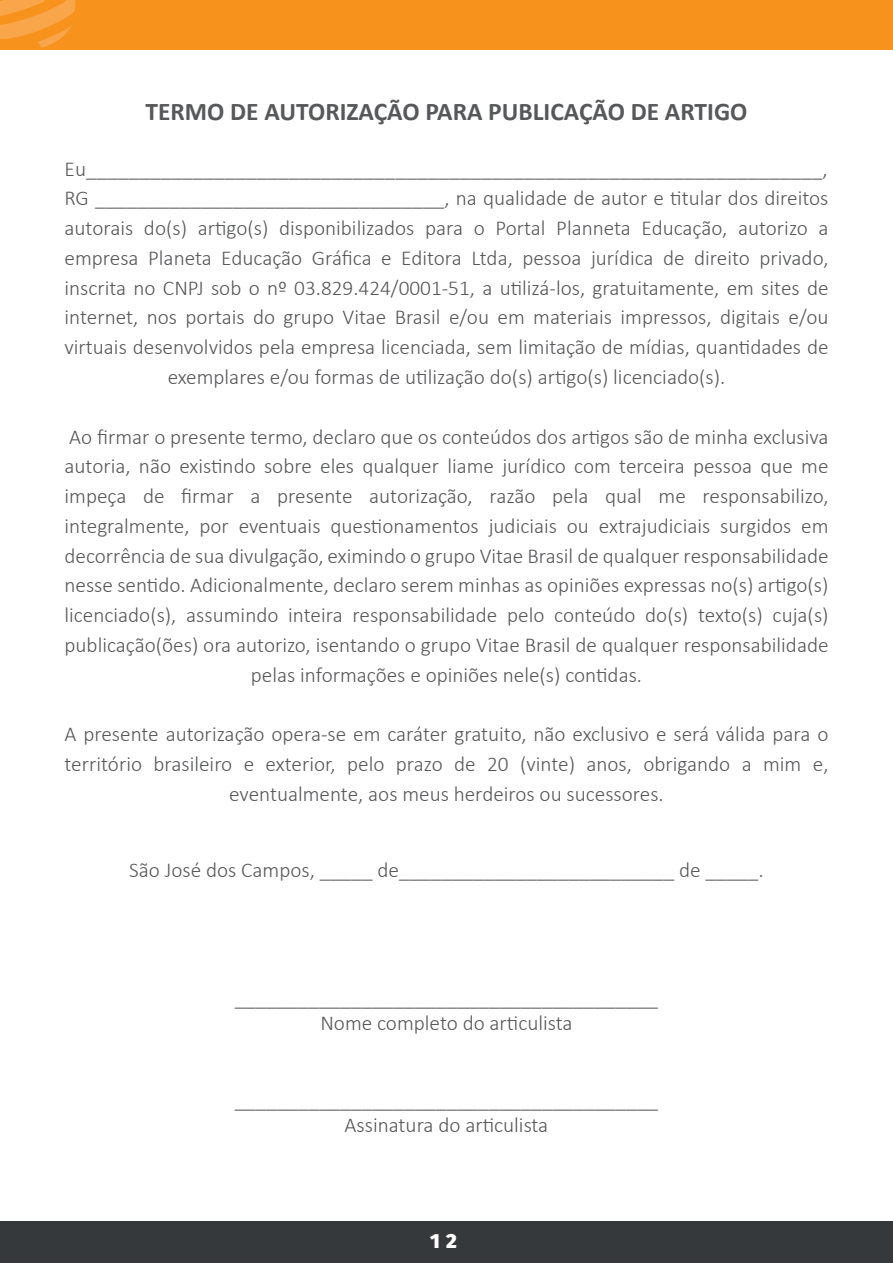
<style>
.page{position:relative;width:893px;height:1263px;background:#fff}
.page>*{position:absolute;margin:0;border:0;box-sizing:border-box;transform-origin:0 0}
.t1{font:700 25.5px "Calibri";color:#57585a}
.t2{font:300 21.3px/29.7px "Calibri";color:#57585a;text-align:center}
.t3{font:800 20.25px "Fira Sans";color:#fff}
</style>
<div class="page">
<div style="left:0;top:0;width:893px;height:50px;background:#f7931d"></div>
<svg style="left:0;top:0;width:75px;height:48px"></svg>
<div style="left:0;top:1221px;width:893px;height:42px;background:#35393b"></div>
<p class="t1" style="left:145px;top:95px;width:603px">TERMO DE AUTORIZAÇÃO PARA PUBLICAÇÃO DE ARTIGO</p>
<p class="t2" style="left:65px;top:154px;width:766px">Eu_____________________________________________________________________, RG _________________________________, na qualidade de autor e titular dos direitos autorais do(s) artigo(s) disponibilizados para o Portal Planneta Educação, autorizo a empresa Planeta Educação Gráfica e Editora Ltda, pessoa jurídica de direito privado, inscrita no CNPJ sob o nº 03.829.424/0001-51, a utilizá-los, gratuitamente, em sites de internet, nos portais do grupo Vitae Brasil e/ou em materiais impressos, digitais e/ou virtuais desenvolvidos pela empresa licenciada, sem limitação de mídias, quantidades de exemplares e/ou formas de utilização do(s) artigo(s) licenciado(s).</p>
<p class="t2" style="left:65px;top:421px;width:766px">Ao firmar o presente termo, declaro que os conteúdos dos artigos são de minha exclusiva autoria, não existindo sobre eles qualquer liame jurídico com terceira pessoa que me impeça de firmar a presente autorização, razão pela qual me responsabilizo, integralmente, por eventuais questionamentos judiciais ou extrajudiciais surgidos em decorrência de sua divulgação, eximindo o grupo Vitae Brasil de qualquer responsabilidade nesse sentido. Adicionalmente, declaro serem minhas as opiniões expressas no(s) artigo(s) licenciado(s), assumindo inteira responsabilidade pelo conteúdo do(s) texto(s) cuja(s) publicação(ões) ora autorizo, isentando o grupo Vitae Brasil de qualquer responsabilidade pelas informações e opiniões nele(s) contidas.</p>
<p class="t2" style="left:65px;top:719px;width:765px">A presente autorização opera-se em caráter gratuito, não exclusivo e será válida para o território brasileiro e exterior, pelo prazo de 20 (vinte) anos, obrigando a mim e, eventualmente, aos meus herdeiros ou sucessores.</p>
<p class="t2" style="left:129px;top:855px;width:636px">São José dos Campos, _____ de__________________________ de _____.</p>
<p class="t2" style="left:235px;top:985px;width:425px;line-height:25.5px">________________________________________<br>Nome completo do articulista</p>
<p class="t2" style="left:235px;top:1087px;width:425px;line-height:25.5px">________________________________________<br>Assinatura do articulista</p>
<p class="t3" style="left:430px;top:1222px;width:28px">1 2</p>
</div>
